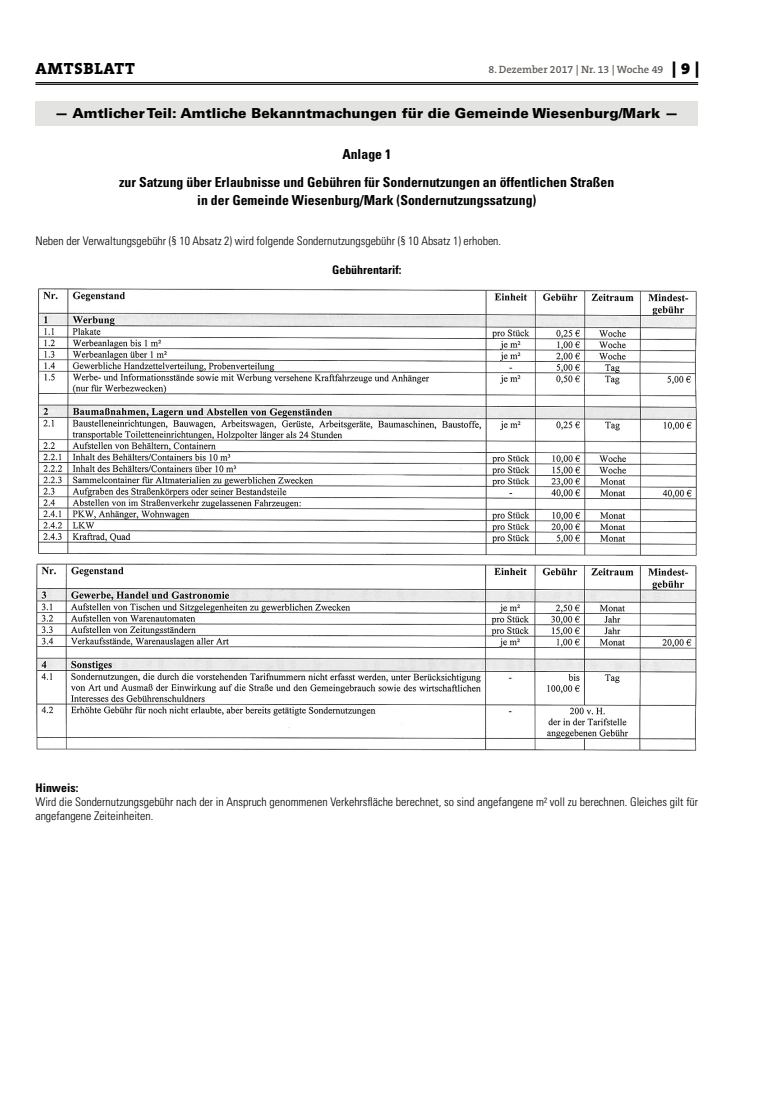
<style>
.page{position:relative;width:762px;height:1117px;background:#fff}
.page>*{position:absolute;margin:0;border:0;box-sizing:border-box;transform-origin:0 0}
.t1{font:800 16.25px "The Serif B W8";letter-spacing:.045em;color:#000}
.t2{font:700 condensed 13.75px/28.8px "Univers";color:#000;text-align:center}
.t3{font:900 13.75px "Univers";letter-spacing:.005em;color:#000}
.t4{font:300 condensed 11.88px/14.4px "Univers";color:#000}
.t5{font:700 condensed 11.88px "Univers";color:#000}
.t6{font:600 10.62px "The Serif B W6";color:#615c58}
.s1{font-family:"The Serif B W9";font-weight:900;font-size:16.25px;color:#000}
</style>
<div class="page">
<hr style="left:35px;top:82px;width:663px;height:1px;background:#000">
<hr style="left:35px;top:84px;width:663px;height:1px;background:#000">
<div style="left:35px;top:101px;width:663px;height:25px;background:#e3e3e2"></div>
<img style="left:38px;top:288px;width:659px;height:268px">
<img style="left:36px;top:563px;width:661px;height:188px">
<h1 class="t1" style="left:36px;top:58px;width:101px">AMTSBLATT</h1>
<p class="t6" style="left:489px;top:63px;width:212px">8. Dezember 2017 | Nr. 13 | Woche 49 <span class="s1">| 9 |</span></p>
<p class="t3" style="left:55px;top:104px;width:625px">— Amtlicher Teil: Amtliche Bekanntmachungen für die Gemeinde Wiesenburg/Mark —</p>
<p class="t2" style="left:119px;top:139px;width:496px">Anlage 1<br>zur Satzung über Erlaubnisse und Gebühren für Sondernutzungen an öffentlichen Straßen</p>
<p class="t2" style="left:197px;top:185px;width:341px">in der Gemeinde Wiesenburg/Mark (Sondernutzungssatzung)</p>
<p class="t4" style="left:35px;top:233px;width:467px">Neben der Verwaltungsgebühr (§ 10 Absatz 2) wird folgende Sondernutzungsgebühr (§ 10 Absatz 1) erhoben.</p>
<p class="t5" style="left:332px;top:262px;width:71px">Gebührentarif:</p>
<p class="t5" style="left:35px;top:779px;width:44px">Hinweis:</p>
<p class="t4" style="left:35px;top:794px;width:664px">Wird die Sondernutzungsgebühr nach der in Anspruch genommenen Verkehrsfläche berechnet, so sind angefangene m² voll zu berechnen. Gleiches gilt für angefangene Zeiteinheiten.</p>
</div>
